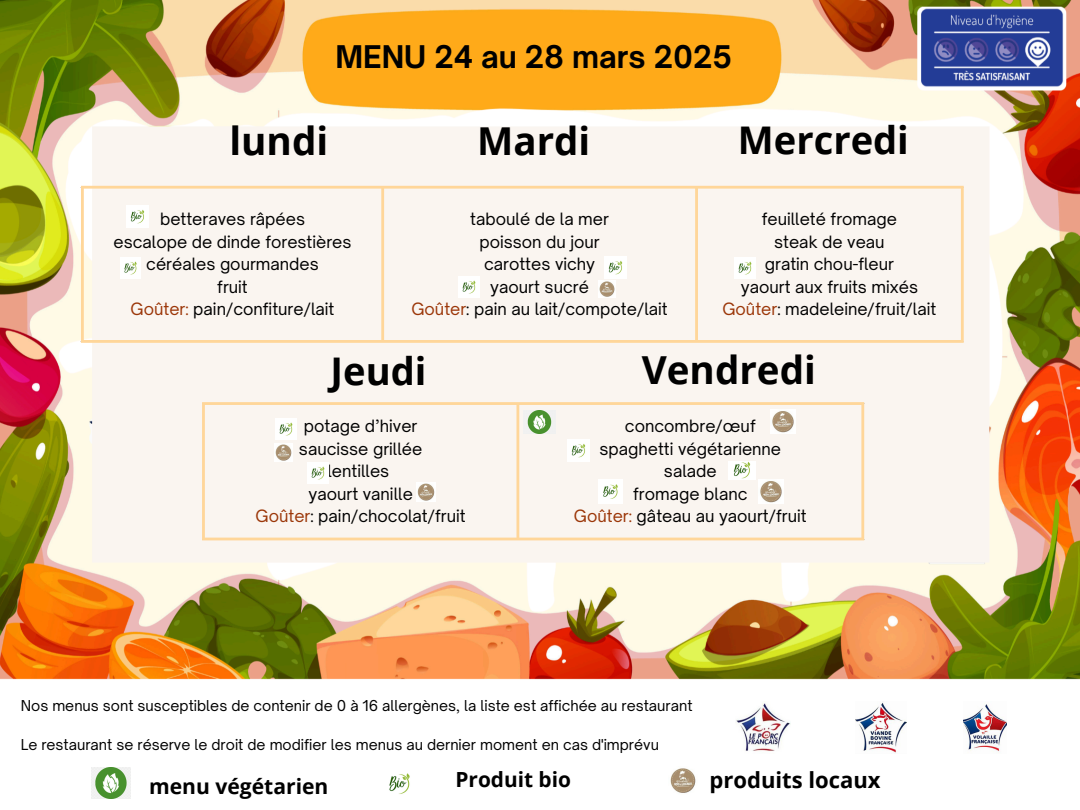
<style>
.page{position:relative;width:1080px;height:810px;background:#fff}
.page>*{position:absolute;margin:0;border:0;box-sizing:border-box;transform-origin:0 0}
.t1{font:700 38.69px "Open Sans";color:#000}
.t2{font:700 38.62px "Open Sans";color:#000}
.t3{font:700 38.44px "Open Sans";color:#000}
.t4{font:700 38.12px "Open Sans";color:#000}
.t5{font:700 29.88px "Open Sauce One";color:#000}
.t6{font:700 22.06px "Open Sans";color:#000}
.t7{font:700 21.06px "Open Sans";color:#000}
.t8{font:700 20.81px "Open Sans";color:#000}
.t9{font:16.25px "Open Sauce One";color:#000}
.t10{font:14.38px "Open Sauce One";color:#000}
.s1{color:#9b3608}
</style>
<div class="page">
<img style="left:0;top:0;width:1080px;height:799px">
<hr style="left:81px;top:189px;width:3px;height:151px;background:#ffd699">
<hr style="left:381px;top:189px;width:3px;height:151px;background:#ffd699">
<hr style="left:695px;top:189px;width:3px;height:151px;background:#ffd699">
<hr style="left:961px;top:189px;width:3px;height:151px;background:#ffd699">
<hr style="left:81px;top:186px;width:883px;height:3px;background:#ffd699">
<hr style="left:81px;top:340px;width:883px;height:3px;background:#ffd699">
<hr style="left:202px;top:405px;width:3px;height:133px;background:#ffd699">
<hr style="left:517px;top:405px;width:2px;height:133px;background:#ffd699">
<hr style="left:861px;top:405px;width:3px;height:133px;background:#ffd699">
<hr style="left:202px;top:402px;width:662px;height:3px;background:#ffd699">
<hr style="left:202px;top:538px;width:662px;height:2px;background:#ffd699">
<img style="left:383px;top:766px;width:33px;height:33px">
<img style="left:126px;top:205px;width:23px;height:23px">
<img style="left:728px;top:461px;width:28px;height:18px">
<img style="left:735px;top:258px;width:20px;height:20px">
<img style="left:459px;top:277px;width:20px;height:20px">
<img style="left:308px;top:463px;width:20px;height:21px">
<img style="left:599px;top:479px;width:24px;height:25px">
<img style="left:416px;top:483px;width:20px;height:18px">
<img style="left:669px;top:767px;width:29px;height:28px">
<img style="left:91px;top:768px;width:39px;height:30px">
<img style="left:736px;top:702px;width:55px;height:51px">
<img style="left:855px;top:702px;width:51px;height:51px">
<img style="left:964px;top:702px;width:43px;height:51px">
<img style="left:524px;top:410px;width:32px;height:23px">
<img style="left:276px;top:419px;width:20px;height:20px">
<img style="left:605px;top:257px;width:22px;height:21px">
<img style="left:275px;top:444px;width:17px;height:17px">
<img style="left:758px;top:480px;width:25px;height:23px">
<img style="left:599px;top:281px;width:17px;height:17px">
<img style="left:120px;top:258px;width:21px;height:20px">
<img style="left:568px;top:440px;width:21px;height:21px">
<img style="left:770px;top:409px;width:25px;height:24px">
<p class="t5" style="left:335px;top:38px;width:398px">MENU 24 au 28 mars 2025</p>
<p class="t1" style="left:229px;top:114px;width:100px">lundi</p>
<p class="t3" style="left:477px;top:114px;width:115px">Mardi</p>
<p class="t4" style="left:738px;top:113px;width:172px">Mercredi</p>
<h2 class="t9" style="left:160px;top:209px;width:147px">betteraves râpées</h2>
<h1 class="t9" style="left:114px;top:231px;width:240px">escalope de dinde forestières</h1>
<h1 class="t9" style="left:146px;top:254px;width:174px">céréales gourmandes</h1>
<h1 class="t9" style="left:217px;top:276px;width:32px">fruit</h1>
<p class="t9" style="left:131px;top:299px;width:205px"><span class="s1">Goûter:</span> pain/confiture/lait</p>
<p class="t9" style="left:470px;top:209px;width:140px">taboulé de la mer</p>
<p class="t9" style="left:479px;top:231px;width:122px">poisson du jour</p>
<p class="t9" style="left:484px;top:254px;width:113px">carottes vichy</p>
<p class="t9" style="left:490px;top:276px;width:100px">yaourt sucré</p>
<p class="t9" style="left:411px;top:299px;width:258px"><span class="s1">Goûter</span>: pain au lait/compote/lait</p>
<p class="t9" style="left:762px;top:209px;width:137px">feuilleté fromage</p>
<p class="t9" style="left:774px;top:231px;width:112px">steak de veau</p>
<p class="t9" style="left:765px;top:254px;width:131px">gratin chou-fleur</p>
<p class="t9" style="left:741px;top:276px;width:179px">yaourt aux fruits mixés</p>
<p class="t9" style="left:722px;top:299px;width:215px"><span class="s1">Goûter</span>: madeleine/fruit/lait</p>
<p class="t4" style="left:331px;top:344px;width:97px">Jeudi</p>
<p class="t2" style="left:642px;top:343px;width:176px">Vendredi</p>
<p class="t9" style="left:304px;top:416px;width:115px">potage d’hiver</p>
<p class="t9" style="left:299px;top:438px;width:125px">saucisse grillée</p>
<p class="t9" style="left:327px;top:461px;width:63px">lentilles</p>
<p class="t9" style="left:308px;top:483px;width:106px">yaourt vanille</p>
<p class="t9" style="left:256px;top:506px;width:212px"><span class="s1">Goûter</span>: pain/chocolat/fruit</p>
<p class="t9" style="left:625px;top:416px;width:132px">concombre/œuf</p>
<p class="t9" style="left:599px;top:438px;width:183px">spaghetti végétarienne</p>
<p class="t9" style="left:664px;top:461px;width:54px">salade</p>
<p class="t9" style="left:633px;top:483px;width:116px">fromage blanc</p>
<p class="t9" style="left:574px;top:506px;width:234px"><span class="s1">Goûter:</span> gâteau au yaourt/fruit</p>
<h1 class="t10" style="left:21px;top:697px;width:673px">Nos menus sont susceptibles de contenir de 0 à 16 allergènes, la liste est affichée au restaurant</h1>
<h1 class="t10" style="left:21px;top:736px;width:640px">Le restaurant se réserve le droit de modifier les menus au dernier moment en cas d'imprévu</h1>
<p class="t7" style="left:149px;top:771px;width:181px">menu végétarien</p>
<p class="t8" style="left:456px;top:764px;width:117px">Produit bio</p>
<p class="t6" style="left:709px;top:765px;width:173px">produits locaux</p>
</div>
